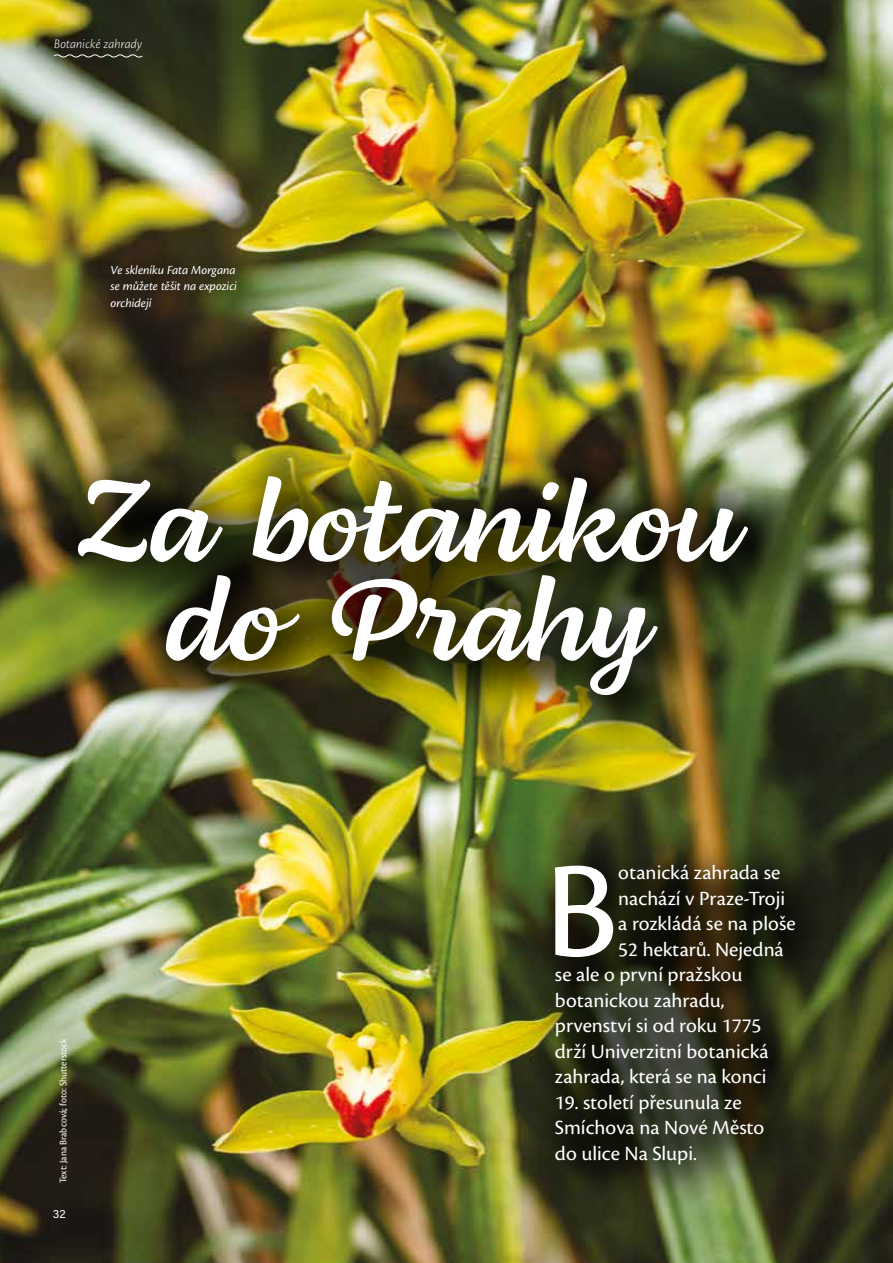
<style>
.page{position:relative;width:893px;height:1263px;background:#fff}
.page>*{position:absolute;margin:0;border:0;box-sizing:border-box;transform-origin:0 0}
.t1{font:142.8px "Cronos Pro";color:#fff}
.t2{font:116.85px/99px "Lemongrass Script";color:#fff;text-align:center;scale:1.06 1}
.t3{font:21px/25.5px "Cronos Pro";color:#fff}
.t4{font:italic 300 13.5px "Cronos Pro";letter-spacing:.015em;color:#fff;scale:.94 1}
.t5{font:italic 12.9px/16.6px "Cronos Pro";color:#fff;text-align:justify}
.t6{font:12px "Acumin Variable Concept";color:#fff}
.t7{font:10.5px "Cronos Pro";color:#fff;scale:.94 1}
</style>
<div class="page">
<img style="left:0;top:0;width:893px;height:1263px">
<svg style="left:53px;top:53px;width:90px;height:6px"></svg>
<div style="left:35px;top:434px;width:776px;height:324px;background:#000;opacity:.75"></div>
<div style="left:524px;top:834px;width:321px;height:379px;background:#000;opacity:.75"></div>
<p class="t4" style="left:54px;top:36px;width:95px">Botanické zahrady</p>
<p class="t5" style="left:111px;top:261px;width:128px">Ve skleníku Fata Morgana se můžete těšit na expozici orchidejí</p>
<h2 class="t2" style="left:74px;top:470px;width:627px">Za botanikou do Prahy</h2>
<p class="t7" style="left:57px;top:1183px;width:156px;rotate:-90deg">Text: Jana Brabcová; foto: Shutterstock</p>
<p class="t6" style="left:53px;top:1205px;width:14px">32</p>
<h1 class="t1" style="left:544px;top:829px;width:75px">B</h1>
<p class="t3" style="left:618px;top:860px;width:164px">otanická zahrada se</p>
<p class="t3" style="left:618px;top:885px;width:168px">nachází v Praze-Troji</p>
<p class="t3" style="left:618px;top:911px;width:179px">a rozkládá se na ploše</p>
<p class="t3" style="left:618px;top:936px;width:167px">52 hektarů. Nejedná</p>
<p class="t3" style="left:555px;top:962px;width:189px">se ale o první pražskou</p>
<p class="t3" style="left:555px;top:987px;width:171px">botanickou zahradu,</p>
<p class="t3" style="left:555px;top:1013px;width:208px">prvenství si od roku 1775</p>
<p class="t3" style="left:555px;top:1038px;width:215px">drží Univerzitní botanická</p>
<p class="t3" style="left:555px;top:1064px;width:213px">zahrada, která se na konci</p>
<p class="t3" style="left:555px;top:1089px;width:211px">19. století přesunula ze<br>Smíchova na Nové Město do ulice Na Slupi.</p>
</div>
